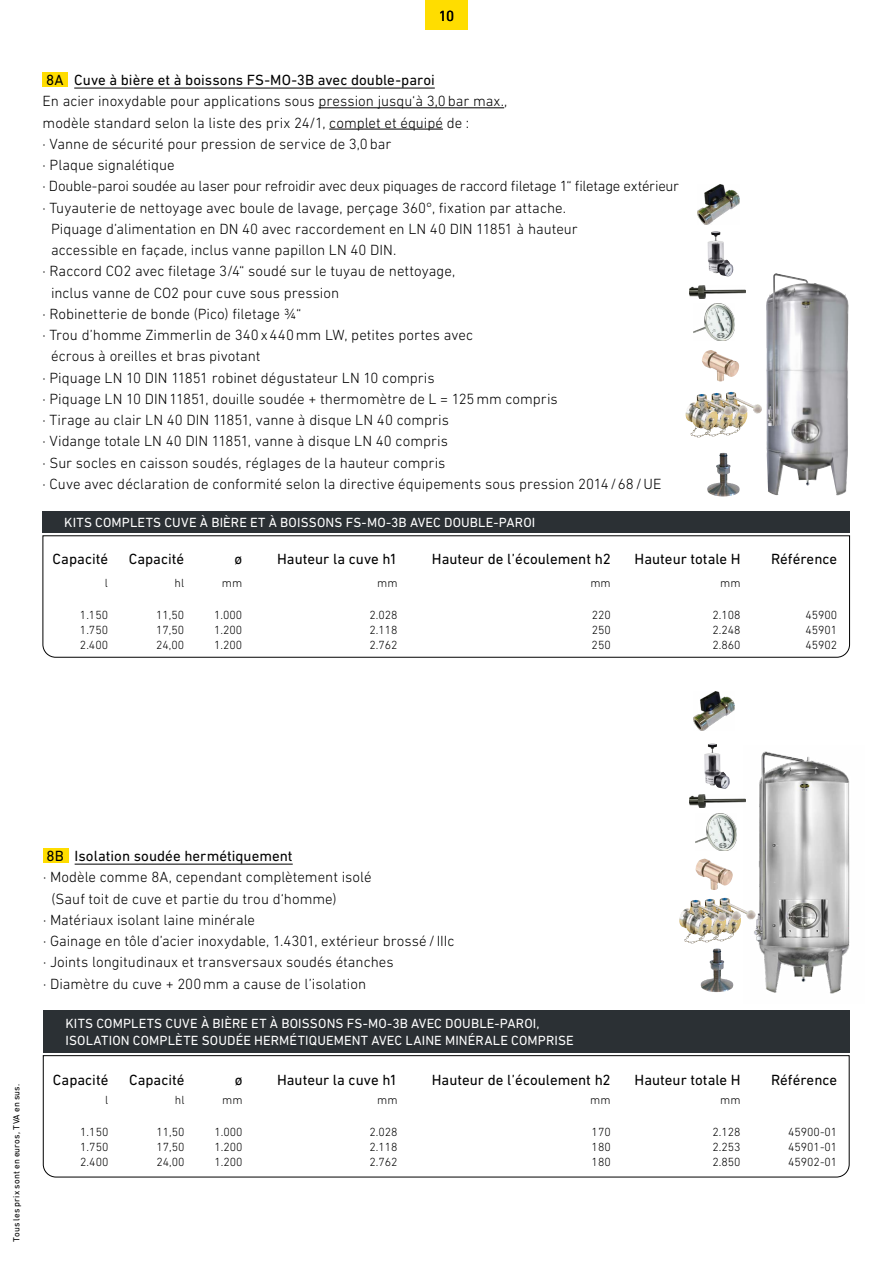
<style>
.page{position:relative;width:893px;height:1263px;background:#fff}
.page>*{position:absolute;margin:0;border:0;box-sizing:border-box;transform-origin:0 0}
.t1{font:300 15px "DIN Next LT Pro";color:#000}
.t2{font:15px "DIN Next LT Pro";color:#000}
.t3{font:300 15px "DIN Next LT Pro";letter-spacing:-.02em;color:#000}
.t4{font:13.5px/16.5px "DIN Next LT Pro";letter-spacing:.01em;color:#fff}
.t5{font:300 12px "DIN Next LT Pro";color:#000}
.t6{font:9px "DIN Next LT Pro";letter-spacing:.02em;color:#000}
</style>
<div class="page">
<div style="left:425px;top:0;width:43px;height:30px;background:#fd0"></div>
<div style="left:43px;top:72px;width:25px;height:15px;background:#fd0"></div>
<hr style="left:74px;top:88px;width:361px;height:1px;background:#000">
<hr style="left:318px;top:107px;width:186px;height:1px;background:#000">
<hr style="left:329px;top:129px;width:114px;height:1px;background:#000">
<svg style="left:42px;top:535px;width:808px;height:123px"></svg>
<svg style="left:43px;top:1055px;width:807px;height:123px"></svg>
<div style="left:43px;top:511px;width:807px;height:22px;background:#2b3034"></div>
<div style="left:43px;top:1010px;width:806px;height:42px;background:#2b3034"></div>
<img style="left:766px;top:273px;width:83px;height:223px">
<div style="left:43px;top:848px;width:26px;height:15px;background:#fd0"></div>
<hr style="left:75px;top:864px;width:218px;height:1px;background:#000">
<img style="left:689px;top:286px;width:57px;height:13px">
<img style="left:689px;top:795px;width:54px;height:13px">
<img style="left:693px;top:304px;width:42px;height:36px">
<img style="left:695px;top:814px;width:42px;height:36px">
<img style="left:698px;top:184px;width:41px;height:40px">
<img style="left:693px;top:691px;width:42px;height:40px">
<img style="left:708px;top:231px;width:25px;height:45px">
<img style="left:704px;top:744px;width:26px;height:45px">
<img style="left:702px;top:350px;width:37px;height:31px">
<img style="left:695px;top:858px;width:38px;height:32px">
<img style="left:727px;top:392px;width:35px;height:25px">
<img style="left:712px;top:393px;width:35px;height:40px">
<img style="left:686px;top:394px;width:47px;height:44px">
<img style="left:710px;top:898px;width:33px;height:15px">
<img style="left:706px;top:899px;width:35px;height:41px">
<img style="left:679px;top:900px;width:47px;height:44px">
<img style="left:707px;top:453px;width:33px;height:43px">
<img style="left:701px;top:949px;width:32px;height:43px">
<img style="left:743px;top:751px;width:107px;height:243px">
<p class="t2" style="left:439px;top:7px;width:17px">10</p>
<p class="t2" style="left:46px;top:71px;width:390px">8A Cuve à bière et à boissons FS-MO-3B avec double-paroi</p>
<p class="t1" style="left:43px;top:93px;width:466px">En acier inoxydable pour applications sous pression jusqu‘à 3,0bar max.,</p>
<p class="t1" style="left:43px;top:114px;width:428px">modèle standard selon la liste des prix 24/1, complet et équipé de :</p>
<p class="t1" style="left:43px;top:135px;width:350px">∙ Vanne de sécurité pour pression de service de 3,0bar</p>
<p class="t1" style="left:43px;top:156px;width:134px">∙ Plaque signalétique</p>
<p class="t3" style="left:43px;top:178px;width:638px">∙ Double-paroi soudée au laser pour refroidir avec deux piquages de raccord filetage 1“ filetage extérieur</p>
<p class="t1" style="left:43px;top:199px;width:525px">∙ Tuyauterie de nettoyage avec boule de lavage, perçage 360°, fixation par attache.</p>
<p class="t1" style="left:51px;top:220px;width:528px">Piquage d’alimentation en DN 40 avec raccordement en LN 40 DIN 11851 à hauteur</p>
<p class="t1" style="left:51px;top:241px;width:347px">accessible en façade, inclus vanne papillon LN 40 DIN.</p>
<p class="t1" style="left:43px;top:263px;width:414px">∙ Raccord CO2 avec filetage 3/4“ soudé sur le tuyau de nettoyage,</p>
<p class="t1" style="left:51px;top:284px;width:290px">inclus vanne de CO2 pour cuve sous pression</p>
<p class="t1" style="left:43px;top:305px;width:260px">∙ Robinetterie de bonde (Pico) filetage ¾“</p>
<p class="t1" style="left:43px;top:326px;width:432px">∙ Trou d’homme Zimmerlin de 340x440mm LW, petites portes avec</p>
<p class="t1" style="left:51px;top:348px;width:211px">écrous à oreilles et bras pivotant</p>
<p class="t1" style="left:43px;top:369px;width:394px">∙ Piquage LN 10 DIN 11851 robinet dégustateur LN 10 compris</p>
<p class="t1" style="left:43px;top:390px;width:517px">∙ Piquage LN 10 DIN11851, douille soudée + thermomètre de L = 125mm compris</p>
<p class="t1" style="left:43px;top:411px;width:408px">∙ Tirage au clair LN 40 DIN 11851, vanne à disque LN 40 compris</p>
<p class="t1" style="left:43px;top:433px;width:407px">∙ Vidange totale LN 40 DIN 11851, vanne à disque LN 40 compris</p>
<p class="t1" style="left:43px;top:454px;width:404px">∙ Sur socles en caisson soudés, réglages de la hauteur compris</p>
<p class="t1" style="left:43px;top:475px;width:620px">∙ Cuve avec déclaration de conformité selon la directive équipements sous pression 2014/68/UE</p>
<p class="t4" style="left:64px;top:513px;width:472px">KITS COMPLETS CUVE À BIÈRE ET À BOISSONS FS-MO-3B AVEC DOUBLE-PAROI</p>
<p class="t2" style="left:53px;top:551px;width:57px">Capacité</p>
<p class="t2" style="left:129px;top:551px;width:57px">Capacité</p>
<p class="t2" style="left:235px;top:551px;width:9px">ø</p>
<p class="t2" style="left:277px;top:551px;width:122px">Hauteur la cuve h1</p>
<p class="t2" style="left:432px;top:551px;width:180px">Hauteur de l’écoulement h2</p>
<p class="t2" style="left:635px;top:551px;width:108px">Hauteur totale H</p>
<p class="t2" style="left:771px;top:551px;width:68px">Référence</p>
<p class="t5" style="left:105px;top:576px;width:5px">l</p>
<p class="t5" style="left:175px;top:576px;width:11px">hl</p>
<p class="t5" style="left:222px;top:576px;width:22px">mm</p>
<p class="t5" style="left:377px;top:576px;width:22px">mm</p>
<p class="t5" style="left:590px;top:576px;width:22px">mm</p>
<p class="t5" style="left:720px;top:576px;width:22px">mm</p>
<p class="t5" style="left:80px;top:608px;width:30px">1.150</p>
<p class="t5" style="left:156px;top:608px;width:30px">11,50</p>
<p class="t5" style="left:214px;top:608px;width:30px">1.000</p>
<p class="t5" style="left:369px;top:608px;width:30px">2.028</p>
<p class="t5" style="left:592px;top:608px;width:21px">220</p>
<p class="t5" style="left:712px;top:608px;width:30px">2.108</p>
<p class="t5" style="left:805px;top:608px;width:33px">45900</p>
<p class="t5" style="left:80px;top:623px;width:30px">1.750</p>
<p class="t5" style="left:156px;top:623px;width:30px">17,50</p>
<p class="t5" style="left:214px;top:623px;width:30px">1.200</p>
<p class="t5" style="left:369px;top:623px;width:30px">2.118</p>
<p class="t5" style="left:592px;top:623px;width:21px">250</p>
<p class="t5" style="left:712px;top:623px;width:30px">2.248</p>
<p class="t5" style="left:805px;top:623px;width:33px">45901</p>
<p class="t5" style="left:80px;top:638px;width:30px">2.400</p>
<p class="t5" style="left:156px;top:638px;width:30px">24,00</p>
<p class="t5" style="left:214px;top:638px;width:30px">1.200</p>
<p class="t5" style="left:369px;top:638px;width:30px">2.762</p>
<p class="t5" style="left:592px;top:638px;width:21px">250</p>
<p class="t5" style="left:712px;top:638px;width:30px">2.860</p>
<p class="t5" style="left:805px;top:638px;width:33px">45902</p>
<p class="t6" style="left:11px;top:1242px;width:160px;rotate:-90deg">Tous les prix sont en euros, TVA en sus.</p>
<p class="t2" style="left:47px;top:847px;width:248px">8B Isolation soudée hermétiquement</p>
<p class="t1" style="left:43px;top:869px;width:330px">∙ Modèle comme 8A, cependant complètement isolé</p>
<p class="t1" style="left:52px;top:890px;width:287px">(Sauf toit de cuve et partie du trou d‘homme)</p>
<p class="t1" style="left:43px;top:911px;width:214px">∙ Matériaux isolant laine minérale</p>
<p class="t1" style="left:43px;top:932px;width:413px">∙ Gainage en tôle d’acier inoxydable, 1.4301, extérieur brossé/ IIIc</p>
<p class="t1" style="left:43px;top:954px;width:352px">∙ Joints longitudinaux et transversaux soudés étanches</p>
<p class="t1" style="left:43px;top:975px;width:325px">∙ Diamètre du cuve + 200mm a cause de l’isolation</p>
<p class="t4" style="left:65px;top:1015px;width:510px">KITS COMPLETS CUVE À BIÈRE ET À BOISSONS FS-MO-3B AVEC DOUBLE-PAROI,<br>ISOLATION COMPLÈTE SOUDÉE HERMÉTIQUEMENT AVEC LAINE MINÉRALE COMPRISE</p>
<p class="t2" style="left:53px;top:1071px;width:57px">Capacité</p>
<p class="t2" style="left:129px;top:1071px;width:57px">Capacité</p>
<p class="t2" style="left:235px;top:1071px;width:9px">ø</p>
<p class="t2" style="left:277px;top:1071px;width:122px">Hauteur la cuve h1</p>
<p class="t2" style="left:432px;top:1071px;width:180px">Hauteur de l’écoulement h2</p>
<p class="t2" style="left:635px;top:1071px;width:108px">Hauteur totale H</p>
<p class="t2" style="left:771px;top:1071px;width:68px">Référence</p>
<p class="t5" style="left:105px;top:1093px;width:5px">l</p>
<p class="t5" style="left:175px;top:1093px;width:11px">hl</p>
<p class="t5" style="left:222px;top:1093px;width:22px">mm</p>
<p class="t5" style="left:377px;top:1093px;width:22px">mm</p>
<p class="t5" style="left:590px;top:1093px;width:22px">mm</p>
<p class="t5" style="left:720px;top:1093px;width:22px">mm</p>
<p class="t5" style="left:80px;top:1125px;width:30px">1.150</p>
<p class="t5" style="left:156px;top:1125px;width:30px">11,50</p>
<p class="t5" style="left:214px;top:1125px;width:30px">1.000</p>
<p class="t5" style="left:369px;top:1125px;width:30px">2.028</p>
<p class="t5" style="left:592px;top:1125px;width:21px">170</p>
<p class="t5" style="left:712px;top:1125px;width:30px">2.128</p>
<p class="t5" style="left:788px;top:1125px;width:51px">45900-01</p>
<p class="t5" style="left:80px;top:1140px;width:30px">1.750</p>
<p class="t5" style="left:156px;top:1140px;width:30px">17,50</p>
<p class="t5" style="left:214px;top:1140px;width:30px">1.200</p>
<p class="t5" style="left:369px;top:1140px;width:30px">2.118</p>
<p class="t5" style="left:592px;top:1140px;width:21px">180</p>
<p class="t5" style="left:712px;top:1140px;width:30px">2.253</p>
<p class="t5" style="left:788px;top:1140px;width:51px">45901-01</p>
<p class="t5" style="left:80px;top:1155px;width:30px">2.400</p>
<p class="t5" style="left:156px;top:1155px;width:30px">24,00</p>
<p class="t5" style="left:214px;top:1155px;width:30px">1.200</p>
<p class="t5" style="left:369px;top:1155px;width:30px">2.762</p>
<p class="t5" style="left:592px;top:1155px;width:21px">180</p>
<p class="t5" style="left:712px;top:1155px;width:30px">2.850</p>
<p class="t5" style="left:788px;top:1155px;width:51px">45902-01</p>
</div>
